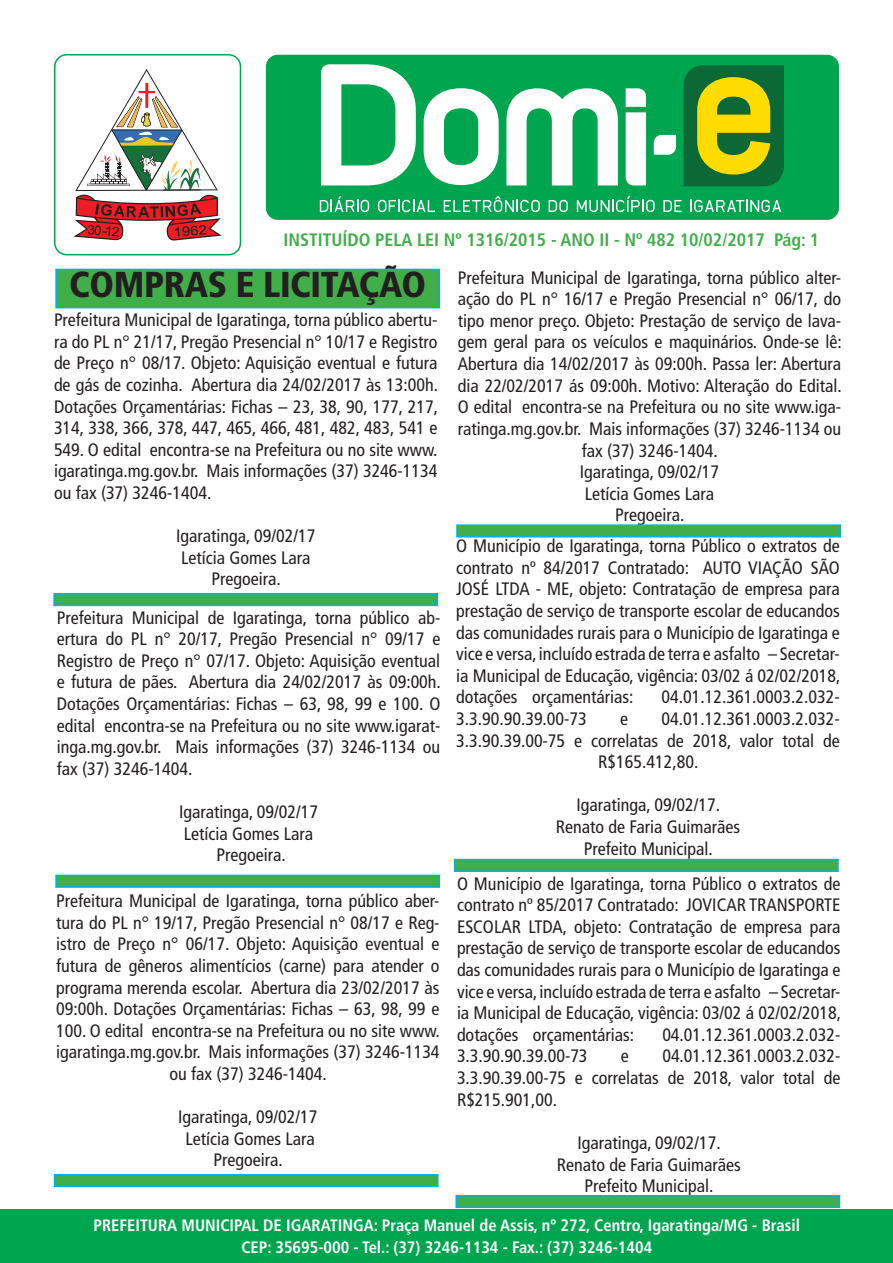
<style>
.page{position:relative;width:893px;height:1263px;background:#fff}
.page>*{position:absolute;margin:0;border:0;box-sizing:border-box;transform-origin:0 0}
.Titulo{font:900 condensed 36px "Frutiger LT Std";letter-spacing:-.01em;color:#231f20}
.t1{font:condensed 18px/21.6px "Frutiger LT Std";color:#231f20;text-align:justify}
.t2{font:700 condensed 18px "Frutiger LT Std";color:#40ae49}
.t3{font:700 condensed 16.5px "Frutiger LT Std";color:#fff}
</style>
<div class="page">
<div style="left:1px;top:1209px;width:892px;height:53px;background:#00a54f"></div>
<div style="left:266px;top:55px;width:573px;height:165px;background:#00a54f;border-radius:12px"></div>
<svg style="left:684px;top:65px;width:100px;height:121px;background:#6c9721"></svg>
<svg style="left:424px;top:88px;width:75px;height:97px"></svg>
<svg style="left:506px;top:88px;width:112px;height:97px"></svg>
<svg style="left:654px;top:135px;width:22px;height:20px"></svg>
<svg style="left:321px;top:64px;width:95px;height:121px"></svg>
<svg style="left:626px;top:88px;width:20px;height:97px;background:#ecf8f2"></svg>
<svg style="left:74px;top:69px;width:148px;height:172px"></svg>
<hr style="left:163px;top:189px;width:38px;height:2px;background:#231f20">
<div style="left:54px;top:54px;width:187px;height:201px;border:2px solid #00a54f;border-radius:12px"></div>
<svg style="left:320px;top:196px;width:49px;height:16px"></svg>
<svg style="left:378px;top:200px;width:57px;height:12px"></svg>
<svg style="left:444px;top:196px;width:96px;height:16px"></svg>
<svg style="left:549px;top:200px;width:19px;height:12px"></svg>
<svg style="left:577px;top:196px;width:78px;height:16px"></svg>
<svg style="left:663px;top:200px;width:19px;height:12px"></svg>
<svg style="left:690px;top:200px;width:91px;height:12px"></svg>
<div style="left:56px;top:269px;width:383px;height:39px;background:#40ae49"></div>
<div style="left:55px;top:269px;width:385px;height:39px;border:2px solid #00aeef"></div>
<div style="left:55px;top:875px;width:385px;height:13px;background:#40ae49;border:2px solid #00aeef"></div>
<div style="left:53px;top:593px;width:385px;height:13px;background:#40ae49;border:2px solid #00aeef"></div>
<div style="left:54px;top:1174px;width:385px;height:13px;background:#40ae49;border:2px solid #00aeef"></div>
<div style="left:456px;top:524px;width:385px;height:13px;background:#40ae49;border:2px solid #00aeef"></div>
<div style="left:454px;top:859px;width:385px;height:13px;background:#40ae49;border:2px solid #00aeef"></div>
<div style="left:455px;top:1195px;width:385px;height:13px;background:#40ae49;border:2px solid #00aeef"></div>
<p class="t2" style="left:283px;top:229px;width:537px">INSTITUÍDO PELA LEI Nº 1316/2015 - ANO II - Nº 482 10/02/2017 Pág: 1</p>
<p class="Titulo" style="left:69px;top:263px;width:358px">COMPRAS E LICITAÇÃO</p>
<p class="t1" style="left:54px;top:309px;width:386px">Prefeitura Municipal de Igaratinga, torna público abertu&shy;ra do PL n° 21/17, Pregão Presencial n° 10/17 e Registro de Preço n° 08/17. Objeto: Aquisição eventual e futura de gás de cozinha. Abertura dia 24/02/2017 às 13:00h.<br>Dotações Orçamentárias: Fichas – 23, 38, 90, 177, 217, 314, 338, 366, 378, 447, 465, 466, 481, 482, 483, 541 e 549. O edital encontra-se na Prefeitura ou no site www. igaratinga.mg.gov.br. Mais informações (37) 3246-1134 ou fax (37) 3246-1404.</p>
<p class="t1" style="left:176px;top:525px;width:141px">Igaratinga, 09/02/17</p>
<p class="t1" style="left:181px;top:547px;width:131px">Letícia Gomes Lara</p>
<p class="t1" style="left:211px;top:568px;width:71px">Pregoeira.</p>
<p class="t1" style="left:57px;top:607px;width:386px">Prefeitura Municipal de Igaratinga, torna público ab&shy;ertura do PL n° 20/17, Pregão Presencial n° 09/17 e Registro de Preço n° 07/17. Objeto: Aquisição eventual e futura de pães. Abertura dia 24/02/2017 às 09:00h.<br>Dotações Orçamentárias: Fichas – 63, 98, 99 e 100. O edital encontra-se na Prefeitura ou no site www.igarat&shy;inga.mg.gov.br. Mais informações (37) 3246-1134 ou fax (37) 3246-1404.</p>
<p class="t1" style="left:179px;top:801px;width:141px">Igaratinga, 09/02/17</p>
<p class="t1" style="left:184px;top:823px;width:131px">Letícia Gomes Lara</p>
<p class="t1" style="left:216px;top:844px;width:71px">Pregoeira.</p>
<p class="t1" style="left:56px;top:890px;width:385px;text-align:center">Prefeitura Municipal de Igaratinga, torna público aber&shy;tura do PL n° 19/17, Pregão Presencial n° 08/17 e Reg&shy;istro de Preço n° 06/17. Objeto: Aquisição eventual e futura de gêneros alimentícios (carne) para atender o programa merenda escolar. Abertura dia 23/02/2017 às 09:00h. Dotações Orçamentárias: Fichas – 63, 98, 99 e 100. O edital encontra-se na Prefeitura ou no site www. igaratinga.mg.gov.br. Mais informações (37) 3246-1134 ou fax (37) 3246-1404.</p>
<p class="t1" style="left:178px;top:1106px;width:141px">Igaratinga, 09/02/17</p>
<p class="t1" style="left:185px;top:1128px;width:131px">Letícia Gomes Lara</p>
<p class="t1" style="left:214px;top:1149px;width:71px">Pregoeira.</p>
<p class="t1" style="left:458px;top:267px;width:386px;text-align:center">Prefeitura Municipal de Igaratinga, torna público alter&shy;ação do PL n° 16/17 e Pregão Presencial n° 06/17, do tipo menor preço. Objeto: Prestação de serviço de lava&shy;gem geral para os veículos e maquinários. Onde-se lê:<br>Abertura dia 14/02/2017 às 09:00h. Passa ler: Abertura dia 22/02/2017 ás 09:00h. Motivo: Alteração do Edital.<br>O edital encontra-se na Prefeitura ou no site www.iga&shy;ratinga.mg.gov.br. Mais informações (37) 3246-1134 ou fax (37) 3246-1404.</p>
<p class="t1" style="left:580px;top:461px;width:141px">Igaratinga, 09/02/17</p>
<p class="t1" style="left:585px;top:483px;width:131px">Letícia Gomes Lara</p>
<p class="t1" style="left:615px;top:504px;width:71px">Pregoeira.</p>
<p class="t1" style="left:456px;top:535px;width:386px">O Município de Igaratinga, torna Público o extratos de contrato nº 84/2017 Contratado: AUTO VIAÇÃO SÃO JOSÉ LTDA - ME, objeto: Contratação de empresa para prestação de serviço de transporte escolar de educandos das comunidades rurais para o Município de Igaratinga e vice e versa, incluído estrada de terra e asfalto – Secretar&shy;ia Municipal de Educação, vigência: 03/02 á 02/02/2018, dotações orçamentárias:</p>
<p class="t1" style="left:662px;top:686px;width:180px">04.01.12.361.0003.2.032-</p>
<p class="t1" style="left:456px;top:708px;width:132px">3.3.90.90.39.00-73</p>
<p class="t1" style="left:620px;top:708px;width:9px">e</p>
<p class="t1" style="left:662px;top:708px;width:180px">04.01.12.361.0003.2.032-</p>
<p class="t1" style="left:456px;top:730px;width:385px">3.3.90.39.00-75 e correlatas de 2018, valor total de</p>
<p class="t1" style="left:598px;top:751px;width:102px">R$165.412,80.</p>
<p class="t1" style="left:577px;top:794px;width:145px">Igaratinga, 09/02/17.</p>
<p class="t1" style="left:556px;top:816px;width:186px">Renato de Faria Guimarães</p>
<p class="t1" style="left:584px;top:838px;width:130px">Prefeito Municipal.</p>
<p class="t1" style="left:457px;top:873px;width:386px">O Município de Igaratinga, torna Público o extratos de contrato nº 85/2017 Contratado: JOVICAR TRANSPORTE ESCOLAR LTDA, objeto: Contratação de empresa para prestação de serviço de transporte escolar de educandos das comunidades rurais para o Município de Igaratinga e vice e versa, incluído estrada de terra e asfalto – Secretar&shy;ia Municipal de Educação, vigência: 03/02 á 02/02/2018, dotações orçamentárias:</p>
<p class="t1" style="left:662px;top:1024px;width:180px">04.01.12.361.0003.2.032-</p>
<p class="t1" style="left:457px;top:1045px;width:132px">3.3.90.90.39.00-73</p>
<p class="t1" style="left:621px;top:1045px;width:9px">e</p>
<p class="t1" style="left:457px;top:1045px;width:385px;text-indent:205px">04.01.12.361.0003.2.032- 3.3.90.39.00-75 e correlatas de 2018, valor total de R$215.901,00.</p>
<p class="t1" style="left:577px;top:1132px;width:145px">Igaratinga, 09/02/17.</p>
<p class="t1" style="left:557px;top:1153px;width:186px">Renato de Faria Guimarães</p>
<p class="t1" style="left:585px;top:1175px;width:130px">Prefeito Municipal.</p>
<p class="t3" style="left:94px;top:1215px;width:708px">PREFEITURA MUNICIPAL DE IGARATINGA: Praça Manuel de Assis, nº 272, Centro, Igaratinga/MG - Brasil</p>
<p class="t3" style="left:241px;top:1237px;width:412px">CEP: 35695-000 - Tel.: (37) 3246-1134 - Fax.: (37) 3246-1404</p>
</div>
